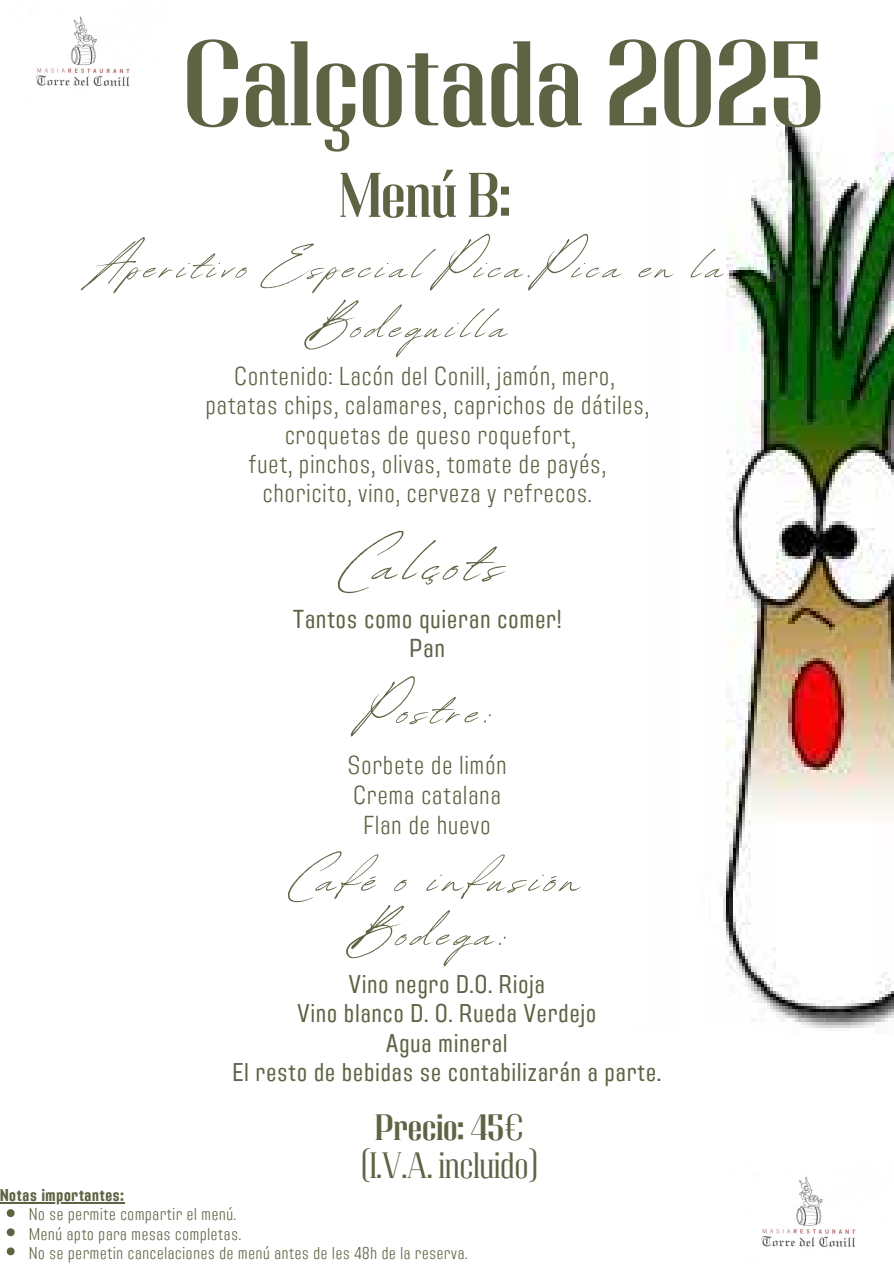
<style>
.page{position:relative;width:894px;height:1264px;background:#fff}
.page>*{position:absolute;margin:0;border:0;box-sizing:border-box;transform-origin:0 0}
.t1{font:120px "Adirek Serif 600";color:#5f6243}
.t2{font:77.85px "Revive 80 Signature";letter-spacing:.085em;color:#5f6243}
.t3{font:63.45px "Revive 80 Signature";letter-spacing:.085em;color:#5f6243}
.t4{font:62.85px "Adirek Serif 600";color:#5f6243}
.t5{font:60.6px "Revive 80 Signature";letter-spacing:.085em;color:#5f6243}
.t6{font:56.85px/59.7px "Revive 80 Signature";letter-spacing:.085em;color:#5f6243;text-align:center}
.t7{font:36.6px/38.2px "Adirek Serif 400";color:#5f6243;text-align:center}
.t8{font:25.95px "Adirek Sans 300";letter-spacing:.045em;color:#5f6243}
.t9{font:25.95px "Adirek Sans 400";letter-spacing:.045em;color:#5f6243}
.t10{font:25.65px "Adirek Sans 400";letter-spacing:.045em;color:#5f6243}
.t11{font:17.1px "Adirek Sans 300";letter-spacing:.045em;color:#5f6243}
.t12{font:17.1px "Adirek Sans 700";letter-spacing:.045em;color:#5f6243}
.s1{font-family:"Adirek Serif 600"}
</style>
<div class="page">
<img style="left:36px;top:16px;width:94px;height:70px">
<hr style="left:0;top:1202px;width:125px;height:1px;background:#5f6243">
<svg style="left:7px;top:1209px;width:8px;height:7px"></svg>
<svg style="left:7px;top:1228px;width:8px;height:8px"></svg>
<svg style="left:7px;top:1247px;width:8px;height:8px"></svg>
<img style="left:761px;top:1177px;width:95px;height:70px">
<img style="left:720px;top:103px;width:173px;height:925px">
<p class="t1" style="left:183px;top:14px;width:642px">Calçotada 2025</p>
<p class="t4" style="left:340px;top:158px;width:172px">Menú B:</p>
<h6 class="t6" style="left:93px;top:228px;width:631px">Aperitivo Especial Pica.Pica en la<br>Bodeguilla</h6>
<p class="t8" style="left:234px;top:361px;width:381px">Contenido: Lacón del Conill, jamón, mero,</p>
<p class="t8" style="left:206px;top:390px;width:444px">patatas chips, calamares, caprichos de dátiles,</p>
<p class="t8" style="left:285px;top:419px;width:292px">croquetas de queso roquefort,</p>
<p class="t8" style="left:249px;top:449px;width:358px">fuet, pinchos, olivas, tomate de payés,</p>
<p class="t8" style="left:263px;top:478px;width:330px">choricito, vino, cerveza y refrecos.</p>
<p class="t2" style="left:340px;top:506px;width:164px">Calçots</p>
<p class="t9" style="left:293px;top:603px;width:270px">Tantos como quieran comer!</p>
<h2 class="t9" style="left:409px;top:633px;width:36px">Pan</h2>
<p class="t5" style="left:362px;top:666px;width:128px">Postre:</p>
<p class="t8" style="left:348px;top:749px;width:160px">Sorbete de limón</p>
<p class="t8" style="left:353px;top:779px;width:149px">Crema catalana</p>
<h4 class="t8" style="left:364px;top:810px;width:128px">Flan de huevo</h4>
<p class="t3" style="left:289px;top:831px;width:291px">Café o infusión</p>
<h4 class="t5" style="left:351px;top:888px;width:154px">Bodega:</h4>
<h4 class="t10" style="left:349px;top:969px;width:197px">Vino negro D.O. Rioja</h4>
<p class="t10" style="left:297px;top:998px;width:300px">Vino blanco D. O. Rueda Verdejo</p>
<p class="t10" style="left:386px;top:1027px;width:123px">Agua mineral</p>
<p class="t10" style="left:233px;top:1056px;width:429px">El resto de bebidas se contabilizarán a parte.</p>
<p class="t7" style="left:362px;top:1107px;width:176px"><span class="s1">Precio: 45</span>€ (I.V.A. incluido)</p>
<h1 class="t12" style="left:0;top:1185px;width:125px">Notas importantes:</h1>
<p class="t11" style="left:29px;top:1204px;width:208px">No se permite compartir el menú.</p>
<h3 class="t11" style="left:29px;top:1223px;width:213px">Menú apto para mesas completas.</h3>
<h5 class="t11" style="left:29px;top:1242px;width:439px">No se permetin cancelaciones de menú antes de les 48h de la reserva.</h5>
</div>
